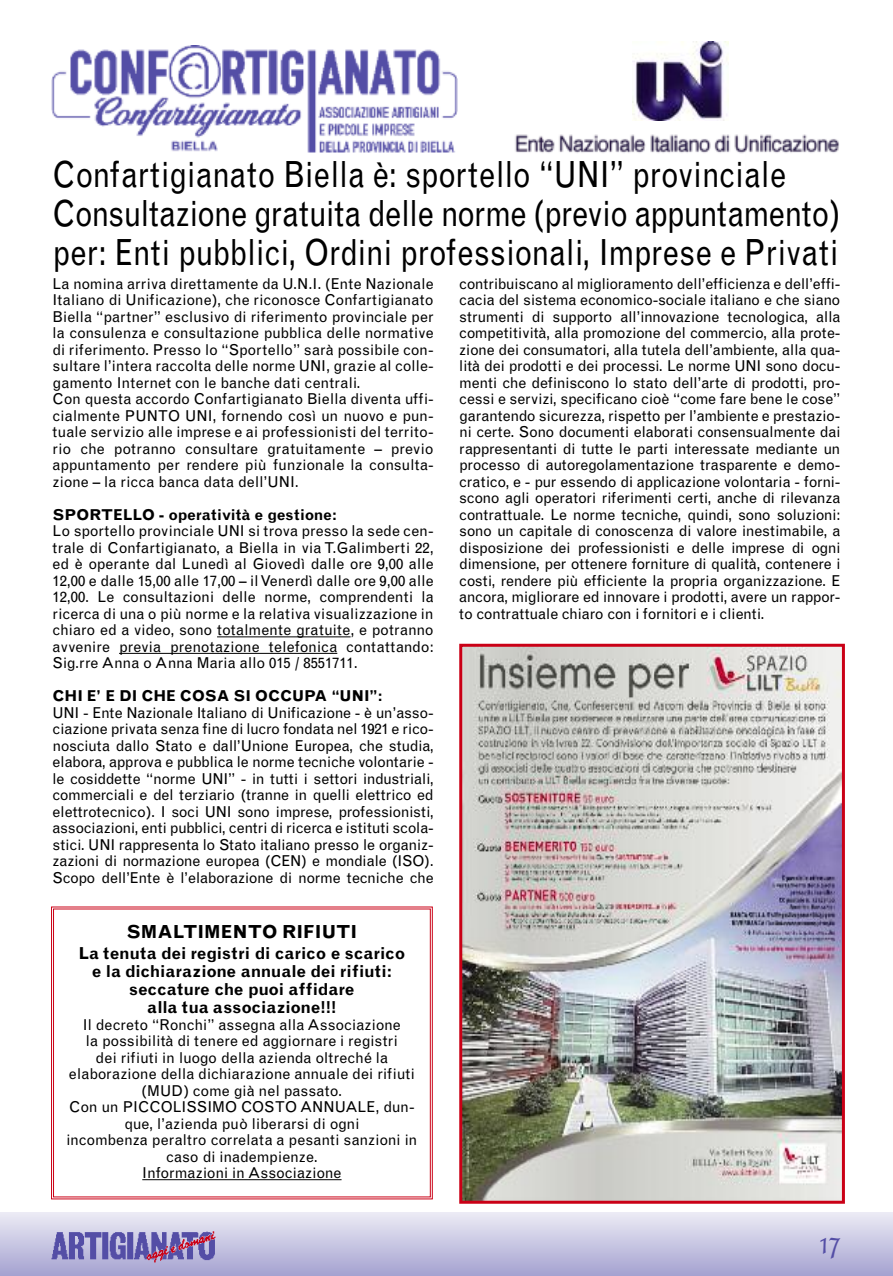
<style>
.page{position:relative;width:893px;height:1276px;background:#fff}
.page>*{position:absolute;margin:0;border:0;box-sizing:border-box;transform-origin:0 0}
.t1{font:36px/39px "Grotesque";letter-spacing:-.005em;color:#000;scale:.85 1}
.t2{font:30px "Duc De Berry";color:#544ea6}
.t3{font:700 18px "Grotesque";color:#000}
.t4{font:700 16.5px/18px "Grotesque";letter-spacing:-.005em;color:#000;text-align:center}
.t5{font:15px/16.5px "Grotesque";color:#000;text-align:justify}
.t6{font:700 15px "Grotesque";color:#000}
</style>
<div class="page">
<div style="left:0;top:1212px;width:893px;height:64px;background:linear-gradient(to bottom,#ecebf5,#a6a3d1)"></div>
<img style="left:51px;top:1229px;width:16px;height:34px">
<img style="left:67px;top:1229px;width:150px;height:34px">
<div style="left:51px;top:906px;width:382px;height:293px;border:1px solid #ca0016"></div>
<div style="left:53px;top:908px;width:378px;height:289px;border:1px solid #ca0016"></div>
<hr style="left:142px;top:1179px;width:200px;height:1px;background:#000">
<img style="left:51px;top:45px;width:407px;height:108px">
<img style="left:633px;top:41px;width:95px;height:79px">
<img style="left:515px;top:134px;width:324px;height:20px">
<hr style="left:217px;top:636px;width:134px;height:1px;background:#000">
<hr style="left:119px;top:653px;width:218px;height:1px;background:#000">
<img style="left:463px;top:648px;width:378px;height:551px">
<div style="left:459px;top:644px;width:386px;height:559px;border:3px solid #ca0016"></div>
<h1 class="t1" style="left:53px;top:158px;width:928px">Confartigianato Biella è: sportello “UNI” provinciale<br>Consultazione gratuita delle norme (previo appuntamento) per: Enti pubblici, Ordini professionali, Imprese e Privati</h1>
<p class="t5" style="left:53px;top:276px;width:383px;text-align:left">La nomina arriva direttamente da U.N.I. (Ente Nazionale Italiano di Unificazione), che riconosce Confartigianato Biella “partner” esclusivo di riferimento provinciale per la consulenza e consultazione pubblica delle normative di riferimento. Presso lo “Sportello” sarà possibile con&shy;sultare l’intera raccolta delle norme UNI, grazie al colle&shy;gamento Internet con le banche dati centrali.<br>Con questa accordo Confartigianato Biella diventa uffi&shy;cialmente PUNTO UNI, fornendo così un nuovo e pun&shy;tuale servizio alle imprese e ai professionisti del territo&shy;rio che potranno consultare gratuitamente – previo appuntamento per rendere più funzionale la consulta&shy;zione – la ricca banca data dell’UNI.</p>
<p class="t6" style="left:53px;top:509px;width:286px">SPORTELLO - operatività e gestione:</p>
<p class="t5" style="left:53px;top:524px;width:383px">Lo sportello provinciale UNI si trova presso la sede cen&shy;trale di Confartigianato, a Biella in viaT.Galimberti 22, ed è operante dal Lunedì al Giovedì dalle ore 9,00 alle 12,00 e dalle 15,00 alle 17,00 – ilVenerdì dalle ore 9,00 alle 12,00. Le consultazioni delle norme, comprendenti la ricerca di una o più norme e la relativa visualizzazione in chiaro ed a video, sono totalmente gratuite, e potranno avvenire previa prenotazione telefonica contattando:<br>Sig.rre Anna o Anna Maria allo 015 / 8551711.</p>
<p class="t6" style="left:53px;top:690px;width:332px">CHI E’ E DI CHE COSA SI OCCUPA “UNI”:</p>
<p class="t5" style="left:53px;top:705px;width:383px">UNI - Ente Nazionale Italiano di Unificazione - è un’asso&shy;ciazione privata senza fine di lucro fondata nel 1921 e rico&shy;nosciuta dallo Stato e dall’Unione Europea, che studia, elabora, approva e pubblica le norme tecniche volontarie - le cosiddette “norme UNI” - in tutti i settori industriali, commerciali e del terziario (tranne in quelli elettrico ed elettrotecnico). I soci UNI sono imprese, professionisti, associazioni, enti pubblici, centri di ricerca e istituti scola&shy;stici. UNI rappresenta lo Stato italiano presso le organiz&shy;zazioni di normazione europea (CEN) e mondiale (ISO).<br>Scopo dell’Ente è l’elaborazione di norme tecniche che</p>
<p class="t5" style="left:459px;top:276px;width:383px">contribuiscano al miglioramento dell’efficienza e dell’effi&shy;cacia del sistema economico-sociale italiano e che siano strumenti di supporto all’innovazione tecnologica, alla competitività, alla promozione del commercio, alla prote&shy;zione dei consumatori, alla tutela dell’ambiente, alla qua&shy;lità dei prodotti e dei processi. Le norme UNI sono docu&shy;menti che definiscono lo stato dell’arte di prodotti, pro&shy;cessi e servizi, specificano cioè “come fare bene le cose” garantendo sicurezza, rispetto per l’ambiente e prestazio&shy;ni certe. Sono documenti elaborati consensualmente dai rappresentanti di tutte le parti interessate mediante un processo di autoregolamentazione trasparente e demo&shy;cratico, e - pur essendo di applicazione volontaria - forni&shy;scono agli operatori riferimenti certi, anche di rilevanza contrattuale. Le norme tecniche, quindi, sono soluzioni: sono un capitale di conoscenza di valore inestimabile, a disposizione dei professionisti e delle imprese di ogni dimensione, per ottenere forniture di qualità, contenere i costi, rendere più efficiente la propria organizzazione. E ancora, migliorare ed innovare i prodotti, avere un rappor&shy;to contrattuale chiaro con i fornitori e i clienti.</p>
<p class="t3" style="left:127px;top:925px;width:232px">SMALTIMENTO RIFIUTI</p>
<p class="t4" style="left:78px;top:945px;width:328px">La tenuta dei registri di carico e scarico e la dichiarazione annuale dei rifiuti: seccature che puoi affidare<br>alla tua associazione!!!</p>
<p class="t5" style="left:66px;top:1017px;width:353px;text-align:center">Il decreto “Ronchi” assegna alla Associazione<br>la possibilità di tenere ed aggiornare i registri<br>dei rifiuti in luogo della azienda oltreché la elaborazione della dichiarazione annuale dei rifiuti (MUD) come già nel passato.<br>Con un PICCOLISSIMO COSTO ANNUALE, dun&shy;que, l’azienda può liberarsi di ogni<br>incombenza peraltro correlata a pesanti sanzioni in caso di inadempienze.<br>Informazioni in Associazione</p>
<h2 class="t2" style="left:819px;top:1230px;width:23px">17</h2>
</div>
